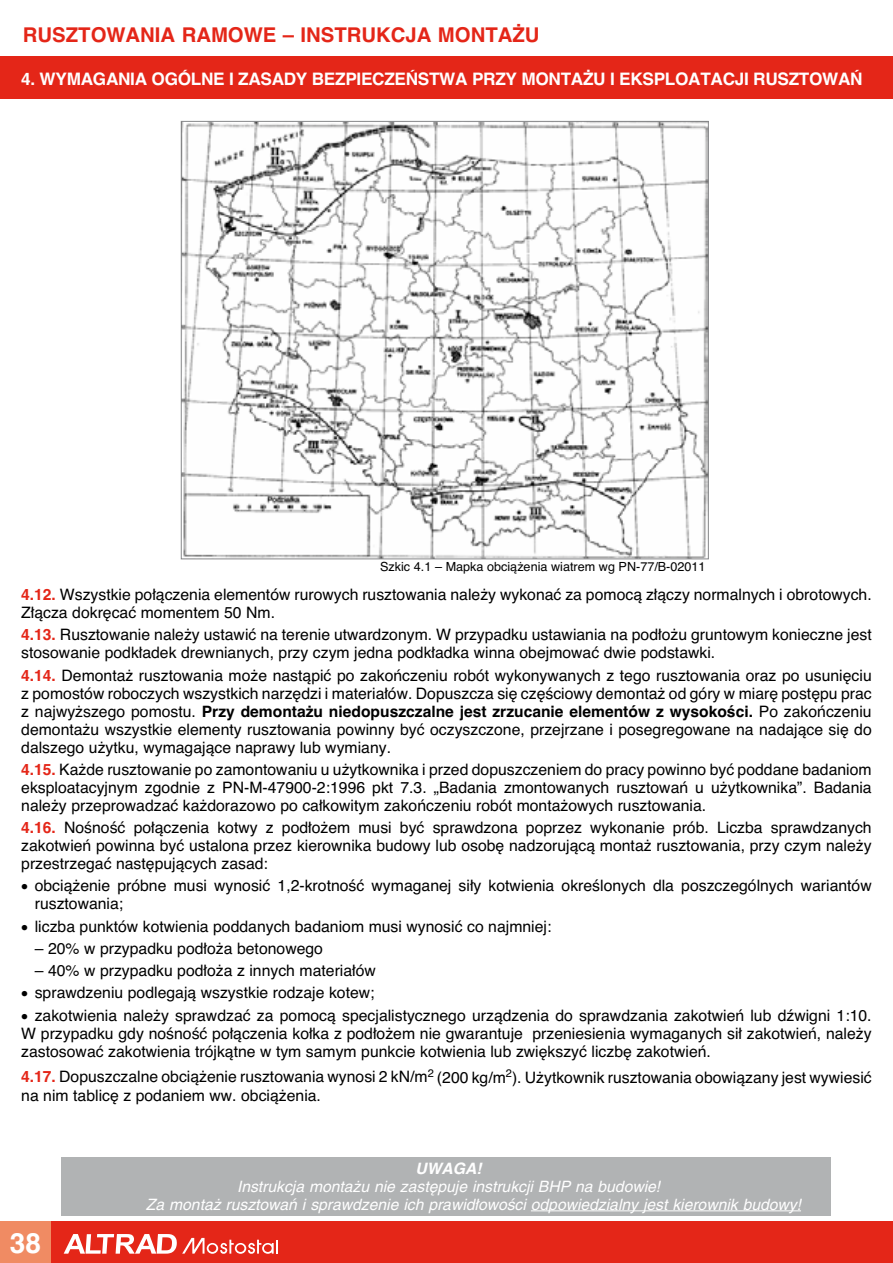
<style>
.page{position:relative;width:893px;height:1263px;background:#fff}
.page>*{position:absolute;margin:0;border:0;box-sizing:border-box;transform-origin:0 0}
.t1{font:700 27px "Phelvetica";color:#fff}
.t2{font:700 19.5px "Phelvetica";color:#e42618}
.t3{font:700 16.5px "Phelvetica";letter-spacing:-.015em;color:#fff}
.t4{font:15px/18px "Phelvetica";color:#000}
.t5{font:italic 15px/18px "Phelvetica";color:#fff}
.t6{font:italic 700 15px "Phelvetica";color:#fff}
.t7{font:12px "Phelvetica";color:#000}
.s1{font-weight:700;color:#e42618}
.s2{font-weight:700}
</style>
<div class="page">
<div style="left:51px;top:1221px;width:842px;height:42px;background:#e42618"></div>
<div style="left:0;top:56px;width:893px;height:43px;background:#e42618"></div>
<div style="left:0;top:1221px;width:51px;height:42px;background:#f08b63"></div>
<svg style="left:64px;top:1234px;width:214px;height:20px"></svg>
<div style="left:62px;top:1157px;width:769px;height:58px;background:#b1b3b4"></div>
<hr style="left:531px;top:1210px;width:270px;height:1px;background:#fff">
<img style="left:183px;top:123px;width:524px;height:434px">
<h2 class="t2" style="left:23px;top:23px;width:518px">RUSZTOWANIA RAMOWE – INSTRUKCJA MONTA˚U</h2>
<p class="t3" style="left:21px;top:69px;width:843px">4. WYMAGANIA OGÓLNE I ZASADY BEZPIECZE¡STWA PRZY MONTA˚U I EKSPLOATACJI RUSZTOWA¡</p>
<p class="t7" style="left:380px;top:559px;width:327px">Szkic 4.1 – Mapka obcià˝enia wiatrem wg PN-77/B-02011</p>
<p class="t4" style="left:21px;top:586px;width:852px"><span class="s1">4.12.</span> Wszystkie po∏àczenia elementów rurowych rusztowania nale˝y wykonaç za pomocà z∏àczy normalnych i obrotowych.<br>Z∏àcza dokr´caç momentem 50 Nm.</p>
<p class="t4" style="left:21px;top:626px;width:852px"><span class="s1">4.13.</span> Rusztowanie nale˝y ustawiç na terenie utwardzonym. W przypadku ustawiania na pod∏o˝u gruntowym konieczne jest stosowanie podk∏adek drewnianych, przy czym jedna podk∏adka winna obejmowaç dwie podstawki.</p>
<p class="t4" style="left:21px;top:666px;width:852px;text-align:justify"><span class="s1">4.14.</span> Demonta˝ rusztowania mo˝e nastàpiç po zakoƒczeniu robót wykonywanych z tego rusztowania oraz po usuni´ciu z pomostów roboczych wszystkich narz´dzi i materia∏ów. Dopuszcza si´ cz´Êciowy demonta˝ od góry w miar´ post´pu prac z najwy˝szego pomostu. <span class="s2">Przy demonta˝u niedopuszczalne jest zrzucanie elementów z wysokoÊci.</span> Po zakoƒczeniu demonta˝u wszystkie elementy rusztowania powinny byç oczyszczone, przejrzane i posegregowane na nadajàce si´ do dalszego u˝ytku, wymagajàce naprawy lub wymiany.</p>
<p class="t4" style="left:21px;top:760px;width:852px;text-align:justify"><span class="s1">4.15.</span> Ka˝de rusztowanie po zamontowaniu u u˝ytkownika i przed dopuszczeniem do pracy powinno byç poddane badaniom eksploatacyjnym zgodnie z PN-M-47900-2:1996 pkt 7.3. „Badania zmontowanych rusztowaƒ u u˝ytkownika”. Badania nale˝y przeprowadzaç ka˝dorazowo po ca∏kowitym zakoƒczeniu robót monta˝owych rusztowania.</p>
<p class="t4" style="left:21px;top:818px;width:852px;text-align:justify"><span class="s1">4.16.</span> NoÊnoÊç po∏àczenia kotwy z pod∏o˝em musi byç sprawdzona poprzez wykonanie prób. Liczba sprawdzanych zakotwieƒ powinna byç ustalona przez kierownika budowy lub osob´ nadzorujàcà monta˝ rusztowania, przy czym nale˝y przestrzegaç nast´pujàcych zasad:</p>
<p class="t4" style="left:35px;top:877px;width:838px;text-indent:-13px">• obcià˝enie próbne musi wynosiç 1,2-krotnoÊç wymaganej si∏y kotwienia okreÊlonych dla poszczególnych wariantów rusztowania;</p>
<p class="t4" style="left:21px;top:917px;width:532px">• liczba punktów kotwienia poddanych badaniom musi wynosiç co najmniej:</p>
<p class="t4" style="left:35px;top:939px;width:290px">– 20% w przypadku pod∏o˝a betonowego</p>
<p class="t4" style="left:35px;top:961px;width:343px">– 40% w przypadku pod∏o˝a z innych materia∏ów</p>
<p class="t4" style="left:21px;top:984px;width:355px">• sprawdzeniu podlegajà wszystkie rodzaje kotew;</p>
<p class="t4" style="left:21px;top:1006px;width:852px;text-align:justify">• zakotwienia nale˝y sprawdzaç za pomocà specjalistycznego urzàdzenia do sprawdzania zakotwieƒ lub dêwigni 1:10.<br>W przypadku gdy noÊnoÊç po∏àczenia ko∏ka z pod∏o˝em nie gwarantuje przeniesienia wymaganych si∏ zakotwieƒ, nale˝y zastosowaç zakotwienia trójkàtne w tym samym punkcie kotwienia lub zwi´kszyç liczb´ zakotwieƒ.</p>
<p class="t4" style="left:21px;top:1068px;width:852px"><span class="s1">4.17.</span> Dopuszczalne obcià˝enie rusztowania wynosi 2 kN/m<sup>2</sup> (200 kg/m<sup>2</sup>). U˝ytkownik rusztowania obowiàzany jest wywiesiç na nim tablic´ z podaniem ww. obcià˝enia.</p>
<h1 class="t1" style="left:10px;top:1227px;width:33px">38</h1>
<p class="t6" style="left:415px;top:1159px;width:68px">UWAGA!</p>
<p class="t5" style="left:146px;top:1178px;width:657px;text-indent:91px">Instrukcja monta˝u nie zast´puje instrukcji BHP na budowie!<br>Za monta˝ rusztowaƒ i sprawdzenie ich prawid∏owoÊci odpowiedzialny jest kierownik budowy!</p>
</div>
